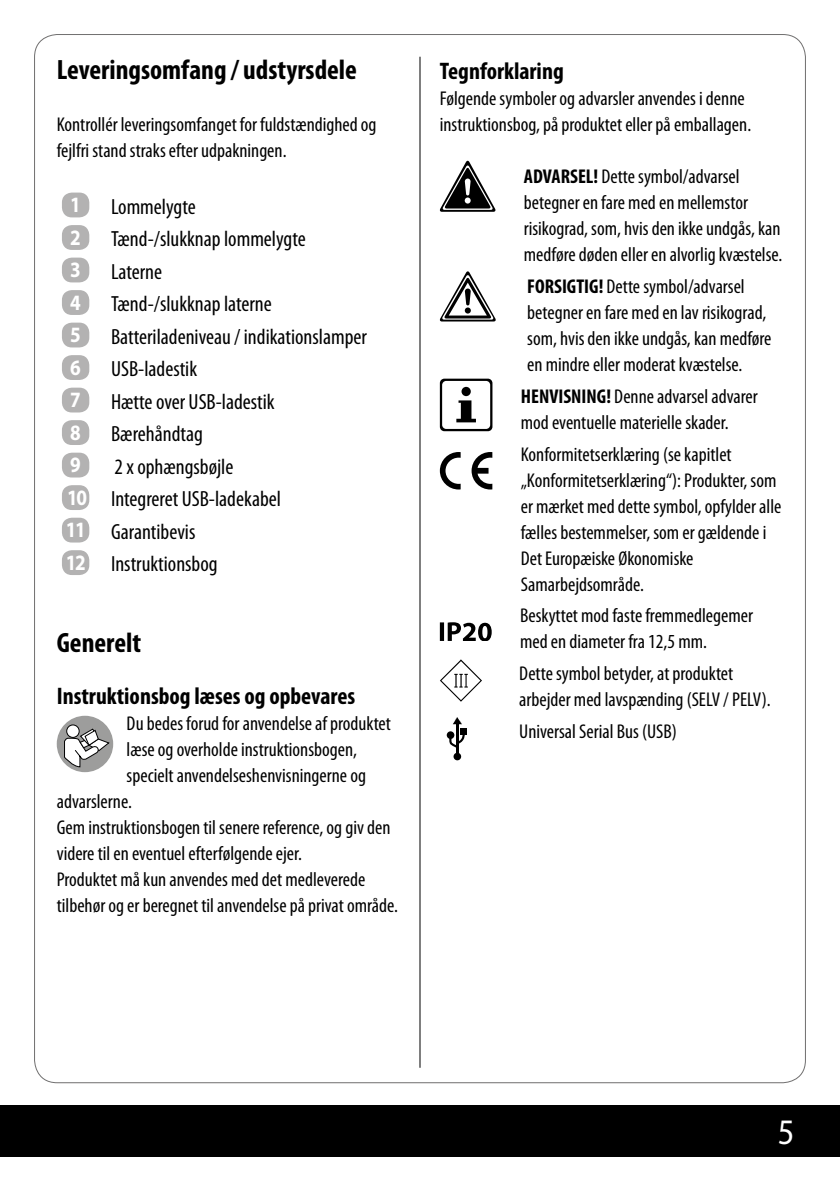
<style>
.page{position:relative;width:840px;height:1191px;background:#fff}
.page>*{position:absolute;margin:0;border:0;box-sizing:border-box;transform-origin:0 0}
.t1{font:36px "Myriad Pro";color:#fff;scale:.9 1}
.t2{font:700 condensed 28px "Myriad Pro";color:#000}
.t3{font:700 condensed 24px "Myriad Pro";color:#000}
.t4{font:condensed 22px/32.4px "Myriad Pro";color:#000}
.t5{font:700 22px "Myriad Pro";color:#fff;scale:.87 1}
.t6{font:condensed 20px/26px "Myriad Pro";color:#000}
.s1{font-weight:700;font-stretch:normal;color:#fff}
.s2{font-weight:700}
</style>
<div class="page">
<div style="left:0;top:1106px;width:839px;height:51px;background:#000"></div>
<hr style="left:419px;top:57px;width:1px;height:1010px;background:#000">
<div style="left:62px;top:193px;width:27px;height:24px;background:#b3b2b2;border-radius:10px"></div>
<div style="left:62px;top:225px;width:27px;height:25px;background:#b3b2b2;border-radius:10px"></div>
<div style="left:62px;top:258px;width:27px;height:24px;background:#b3b2b2;border-radius:10px"></div>
<div style="left:62px;top:290px;width:27px;height:25px;background:#b3b2b2;border-radius:10px"></div>
<div style="left:62px;top:323px;width:27px;height:24px;background:#b3b2b2;border-radius:10px"></div>
<div style="left:62px;top:355px;width:27px;height:25px;background:#b3b2b2;border-radius:10px"></div>
<div style="left:62px;top:388px;width:27px;height:24px;background:#b3b2b2;border-radius:10px"></div>
<div style="left:62px;top:420px;width:27px;height:25px;background:#b3b2b2;border-radius:10px"></div>
<div style="left:62px;top:453px;width:27px;height:24px;background:#b3b2b2;border-radius:10px"></div>
<div style="left:62px;top:485px;width:27px;height:25px;background:#b3b2b2;border-radius:10px"></div>
<div style="left:62px;top:518px;width:27px;height:24px;background:#b3b2b2;border-radius:10px"></div>
<div style="left:62px;top:550px;width:27px;height:25px;background:#b3b2b2;border-radius:10px"></div>
<div style="left:57px;top:716px;width:56px;height:56px;background:#9d9d9c;border-radius:50%"></div>
<svg style="left:67px;top:725px;width:12px;height:12px"></svg>
<div style="left:66px;top:724px;width:13px;height:13px;border:1px solid #000;border-radius:50%"></div>
<svg style="left:64px;top:728px;width:46px;height:39px"></svg>
<svg style="left:439px;top:160px;width:56px;height:52px"></svg>
<svg style="left:439px;top:271px;width:57px;height:50px"></svg>
<svg style="left:439px;top:379px;width:53px;height:52px"></svg>
<svg style="left:439px;top:452px;width:21px;height:37px"></svg>
<svg style="left:471px;top:452px;width:21px;height:37px"></svg>
<svg style="left:439px;top:622px;width:52px;height:19px"></svg>
<svg style="left:440px;top:659px;width:41px;height:42px"></svg>
<div style="left:453px;top:752px;width:8px;height:8px;background:#000;border-radius:50%"></div>
<div style="left:460px;top:728px;width:7px;height:6px;background:#000"></div>
<svg style="left:453px;top:717px;width:8px;height:7px"></svg>
<hr style="left:456px;top:724px;width:2px;height:30px;background:#000">
<svg style="left:448px;top:730px;width:17px;height:19px"></svg>
<h2 class="t2" style="left:57px;top:53px;width:301px">Leveringsomfang / udstyrsdele</h2>
<p class="t6" style="left:57px;top:112px;width:321px">Kontrollér leveringsomfanget for fuldstændighed og fejlfri stand straks efter udpakningen.</p>
<p class="t5" style="left:70px;top:190px;width:14px">1</p>
<p class="t4" style="left:111px;top:190px;width:86px">Lommelygte</p>
<p class="t5" style="left:70px;top:223px;width:14px">2</p>
<p class="t4" style="left:111px;top:222px;width:196px">Tænd-/slukknap lommelygte</p>
<p class="t5" style="left:70px;top:255px;width:14px">3</p>
<p class="t4" style="left:111px;top:255px;width:53px">Laterne</p>
<p class="t5" style="left:70px;top:288px;width:14px">4</p>
<p class="t4" style="left:111px;top:287px;width:162px">Tænd-/slukknap laterne</p>
<p class="t5" style="left:70px;top:320px;width:14px">5</p>
<p class="t4" style="left:111px;top:320px;width:257px">Batteriladeniveau / indikationslamper</p>
<p class="t5" style="left:70px;top:353px;width:14px">6</p>
<p class="t4" style="left:111px;top:352px;width:88px">USB-ladestik</p>
<p class="t5" style="left:70px;top:385px;width:14px">7</p>
<p class="t4" style="left:111px;top:385px;width:165px">Hætte over USB-ladestik</p>
<p class="t5" style="left:70px;top:418px;width:14px">8</p>
<p class="t4" style="left:111px;top:417px;width:93px">Bærehåndtag</p>
<p class="t5" style="left:70px;top:450px;width:14px">9</p>
<p class="t4" style="left:66px;top:450px;width:216px;text-indent:49px">2 x ophængsbøjle<br><span class="s1">10</span> Integreret USB-ladekabel<br><span class="s1">11</span> Garantibevis<br><span class="s1">12</span> Instruktionsbog</p>
<h2 class="t2" style="left:57px;top:625px;width:86px">Generelt</h2>
<p class="t3" style="left:57px;top:680px;width:300px">Instruktionsbog læses og opbevares</p>
<p class="t6" style="left:127px;top:710px;width:266px">Du bedes forud for anvendelse af produktet</p>
<p class="t6" style="left:127px;top:736px;width:232px">læse og overholde instruktionsbogen,</p>
<p class="t6" style="left:127px;top:762px;width:241px">specielt anvendelseshenvisningerne og</p>
<p class="t6" style="left:57px;top:788px;width:77px">advarslerne.</p>
<p class="t6" style="left:57px;top:814px;width:335px">Gem instruktionsbogen til senere reference, og giv den</p>
<p class="t6" style="left:57px;top:840px;width:246px">videre til en eventuel efterfølgende ejer.</p>
<p class="t6" style="left:57px;top:866px;width:310px">Produktet må kun anvendes med det medleverede</p>
<p class="t6" style="left:57px;top:892px;width:343px">tilbehør og er beregnet til anvendelse på privat område.</p>
<p class="t3" style="left:439px;top:56px;width:125px">Tegnforklaring</p>
<p class="t6" style="left:439px;top:86px;width:313px">Følgende symboler og advarsler anvendes i denne instruktionsbog, på produktet eller på emballagen.</p>
<p class="t6" style="left:523px;top:164px;width:260px"><span class="s2">ADVARSEL!</span> Dette symbol/advarsel betegner en fare med en mellemstor risikograd, som, hvis den ikke undgås, kan medføre døden eller en alvorlig kvæstelse.</p>
<p class="t6" style="left:527px;top:273px;width:246px"><span class="s2">FORSIGTIG!</span> Dette symbol/advarsel betegner en fare med en lav risikograd, som, hvis den ikke undgås, kan medføre en mindre eller moderat kvæstelse.</p>
<p class="t6" style="left:520px;top:383px;width:238px"><span class="s2">HENVISNING!</span> Denne advarsel advarer mod eventuelle materielle skader.</p>
<p class="t6" style="left:520px;top:441px;width:262px">Konformitetserklæring (se kapitlet „Konformitetserklæring“): Produkter, som er mærket med dette symbol, opfylder alle fælles bestemmelser, som er gældende i Det Europæiske Økonomiske Samarbejdsområde.</p>
<p class="t6" style="left:520px;top:602px;width:234px">Beskyttet mod faste fremmedlegemer med en diameter fra 12,5 mm.</p>
<p class="t6" style="left:519px;top:660px;width:253px">Dette symbol betyder, at produktet arbejder med lavspænding (SELV / PELV).</p>
<p class="t6" style="left:519px;top:718px;width:159px">Universal Serial Bus (USB)</p>
<h1 class="t1" style="left:777px;top:1110px;width:20px">5</h1>
</div>
